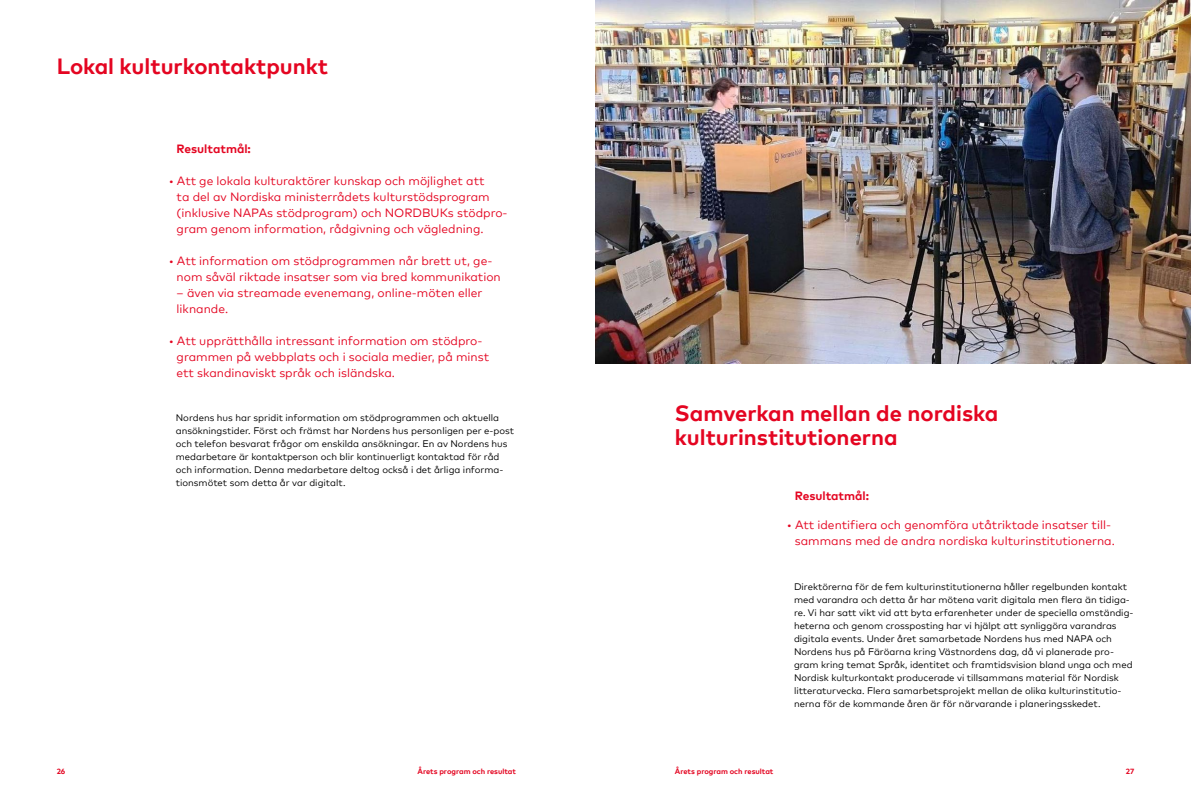
<style>
.page{position:relative;width:1191px;height:794px;background:#fff}
.page>*{position:absolute;margin:0;border:0;box-sizing:border-box;transform-origin:0 0}
.t1{font:700 22px/24px "Mark Pro";color:#e40521}
.t2{font:12px/16px "Mark Pro";color:#e40521}
.t3{font:700 12px "Mark Pro";color:#e40521}
.t4{font:9.5px/13px "Mark Pro";color:#000}
.t5{font:700 7.5px "Mark Pro";color:#e40521}
</style>
<div class="page">
<img style="left:595px;top:0;width:596px;height:364px">
<h1 class="t1" style="left:57px;top:52px;width:273px">Lokal kulturkontaktpunkt</h1>
<p class="t3" style="left:177px;top:140px;width:76px">Resultatmål:</p>
<p class="t2" style="left:177px;top:172px;width:332px;text-indent:-8px">• Att ge lokala kulturaktörer kunskap och möjlighet att<br>ta del av Nordiska ministerrådets kulturstödsprogram (inklusive NAPAs stödprogram) och NORDBUKs stödpro&shy;gram genom information, rådgivning och vägledning.</p>
<p class="t2" style="left:177px;top:252px;width:326px;text-indent:-8px">• Att information om stödprogrammen når brett ut, ge&shy;nom såväl riktade insatser som via bred kommunikation</p>
<p class="t2" style="left:177px;top:284px;width:307px">– även via streamade evenemang, online-möten eller liknande.</p>
<p class="t2" style="left:177px;top:332px;width:314px;text-indent:-8px">• Att upprätthålla intressant information om stödpro&shy;grammen på webbplats och i sociala medier, på minst ett skandinaviskt språk och isländska.</p>
<p class="t4" style="left:176px;top:410px;width:340px">Nordens hus har spridit information om stödprogrammen och aktuella ansökningstider. Först och främst har Nordens hus personligen per e-post och telefon besvarat frågor om enskilda ansökningar. En av Nordens hus medarbetare är kontaktperson och blir kontinuerligt kontaktad för råd och information. Denna medarbetare deltog också i det årliga informa&shy;tionsmötet som detta år var digitalt.</p>
<h1 class="t1" style="left:675px;top:399px;width:325px">Samverkan mellan de nordiska kulturinstitutionerna</h1>
<p class="t3" style="left:795px;top:486px;width:76px">Resultatmål:</p>
<p class="t2" style="left:795px;top:515px;width:321px;text-indent:-8px">• Att identifiera och genomföra utåtriktade insatser till&shy;sammans med de andra nordiska kulturinstitutionerna.</p>
<p class="t4" style="left:794px;top:579px;width:341px">Direktörerna för de fem kulturinstitutionerna håller regelbunden kontakt med varandra och detta år har mötena varit digitala men flera än tidiga&shy;re. Vi har satt vikt vid att byta erfarenheter under de speciella omständig&shy;heterna och genom crossposting har vi hjälpt att synliggöra varandras digitala events. Under året samarbetade Nordens hus med NAPA och Nordens hus på Färöarna kring Västnordens dag, då vi planerade pro&shy;gram kring temat Språk, identitet och framtidsvision bland unga och med Nordisk kulturkontakt producerade vi tillsammans material för Nordisk litteraturvecka. Flera samarbetsprojekt mellan de olika kulturinstitutio&shy;nerna för de kommande åren är för närvarande i planeringsskedet.</p>
<p class="t5" style="left:57px;top:766px;width:10px">26</p>
<p class="t5" style="left:417px;top:766px;width:100px">Årets program och resultat</p>
<p class="t5" style="left:675px;top:766px;width:100px">Årets program och resultat</p>
<p class="t5" style="left:1126px;top:766px;width:10px">27</p>
</div>
